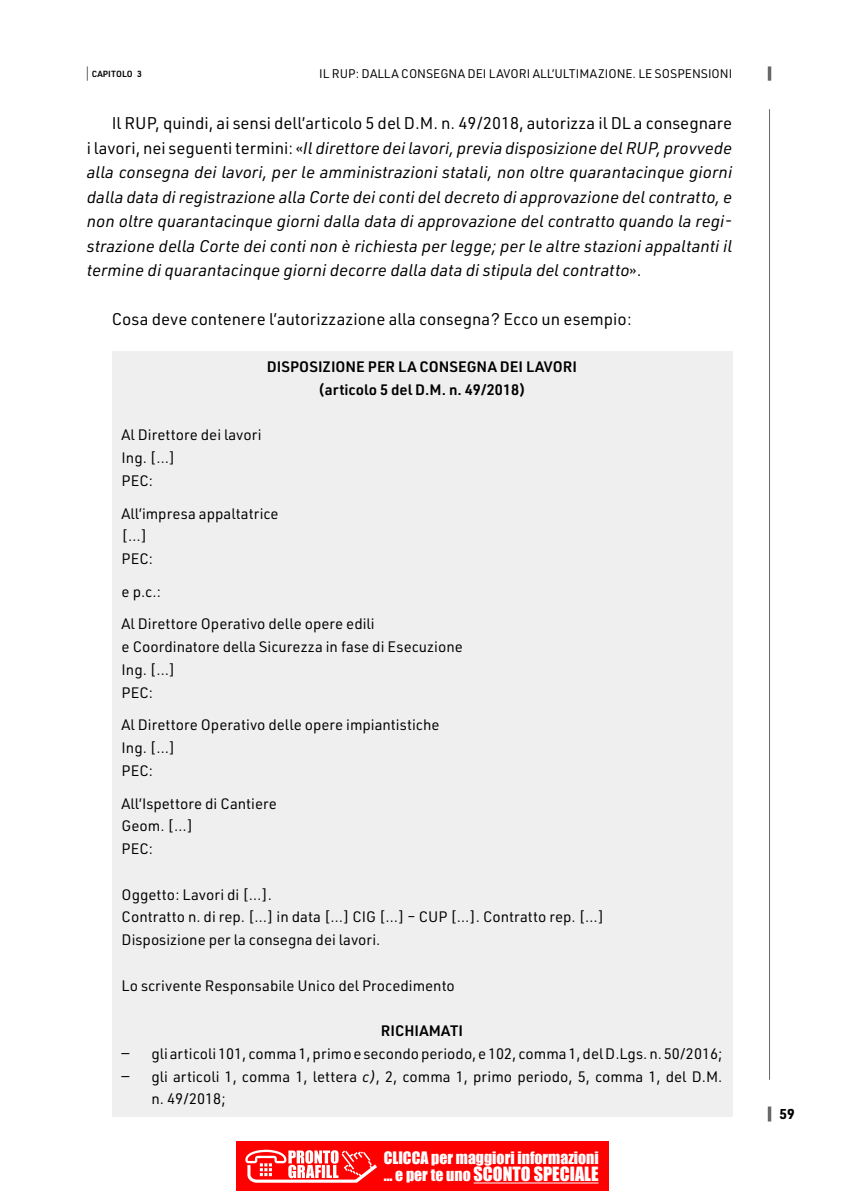
<style>
.page{position:relative;width:844px;height:1191px;background:#fff}
.page>*{position:absolute;margin:0;border:0;box-sizing:border-box;transform-origin:0 0}
.t1{font:18.03px "Impact";color:#fff}
.t2{font:italic 16.62px/24.5px "URWDIN";color:#000;text-align:justify}
.t3{font:16.62px "URWDIN";color:#000}
.t4{font:15.75px "Impact";color:#fff}
.t5{font:14.88px/22.8px "URWDIN";color:#000}
.t6{font:600 14.88px/22.8px "URWDIN";color:#000;text-align:center}
.t7{font:700 14px "URWDIN";color:#000}
.t8{font:12.25px "URWDIN";color:#000}
.t9{font:600 8.75px "URWDIN";letter-spacing:.015em;color:#000}
.s1{font-style:normal}
.s2{font-style:italic}
.s3{font-size:15.75px}
</style>
<div class="page">
<hr style="left:768px;top:109px;width:1px;height:970px;background:#686868">
<svg style="left:767px;top:1106px;width:4px;height:15px"></svg>
<svg style="left:767px;top:66px;width:4px;height:15px"></svg>
<svg style="left:87px;top:66px;width:1px;height:15px"></svg>
<div style="left:112px;top:351px;width:620px;height:33px;background:#efefef"></div>
<div style="left:112px;top:374px;width:620px;height:32px;background:#efefef"></div>
<div style="left:112px;top:397px;width:620px;height:32px;background:#efefef"></div>
<div style="left:112px;top:420px;width:620px;height:32px;background:#efefef"></div>
<div style="left:112px;top:442px;width:620px;height:33px;background:#efefef"></div>
<div style="left:112px;top:465px;width:620px;height:32px;background:#efefef"></div>
<div style="left:112px;top:493px;width:620px;height:37px;background:#efefef"></div>
<div style="left:112px;top:521px;width:620px;height:32px;background:#efefef"></div>
<div style="left:112px;top:543px;width:620px;height:33px;background:#efefef"></div>
<div style="left:112px;top:571px;width:620px;height:37px;background:#efefef"></div>
<div style="left:112px;top:604px;width:620px;height:37px;background:#efefef"></div>
<div style="left:112px;top:632px;width:620px;height:32px;background:#efefef"></div>
<div style="left:112px;top:654px;width:620px;height:32px;background:#efefef"></div>
<div style="left:112px;top:677px;width:620px;height:32px;background:#efefef"></div>
<div style="left:112px;top:705px;width:620px;height:37px;background:#efefef"></div>
<div style="left:112px;top:732px;width:620px;height:33px;background:#efefef"></div>
<div style="left:112px;top:755px;width:620px;height:32px;background:#efefef"></div>
<div style="left:112px;top:783px;width:620px;height:37px;background:#efefef"></div>
<div style="left:112px;top:811px;width:620px;height:32px;background:#efefef"></div>
<div style="left:112px;top:833px;width:620px;height:33px;background:#efefef"></div>
<div style="left:112px;top:856px;width:620px;height:32px;background:#efefef"></div>
<div style="left:112px;top:879px;width:620px;height:32px;background:#efefef"></div>
<div style="left:112px;top:902px;width:620px;height:32px;background:#efefef"></div>
<div style="left:112px;top:924px;width:620px;height:33px;background:#efefef"></div>
<div style="left:112px;top:947px;width:620px;height:32px;background:#efefef"></div>
<div style="left:112px;top:970px;width:620px;height:32px;background:#efefef"></div>
<div style="left:112px;top:988px;width:620px;height:37px;background:#efefef"></div>
<div style="left:112px;top:1010px;width:620px;height:38px;background:#efefef"></div>
<div style="left:112px;top:1038px;width:620px;height:32px;background:#efefef"></div>
<div style="left:112px;top:1061px;width:620px;height:55px;background:#efefef"></div>
<div style="left:236px;top:1141px;width:372px;height:50px;background:#f00"></div>
<hr style="left:473px;top:1182px;width:125px;height:1px;background:#fff">
<svg style="left:245px;top:1149px;width:132px;height:34px"></svg>
<p class="t9" style="left:92px;top:68px;width:51px">CAPITOLO 3</p>
<p class="t8" style="left:319px;top:65px;width:414px">IL RUP: DALLA CONSEGNA DEI LAVORI ALL’ULTIMAZIONE. LE SOSPENSIONI</p>
<p class="t2" style="left:87px;top:110px;width:646px;text-indent:25px"><span class="s1">Il RUP, quindi, ai sensi dell’articolo 5 del D.M. n. 49/2018, autorizza il DL a consegnare i lavori, nei seguenti termini: «</span>Il direttore dei lavori, previa disposizione del RUP, provvede alla consegna dei lavori, per le amministrazioni statali, non oltre quarantacinque giorni dalla data di registrazione alla Corte dei conti del decreto di approvazione del contratto, e non oltre quarantacinque giorni dalla data di approvazione del contratto quando la regi&shy;strazione della Corte dei conti non è richiesta per legge; per le altre stazioni appaltanti il termine di quarantacinque giorni decorre dalla data di stipula del contratto<span class="s1">».</span></p>
<p class="t3" style="left:112px;top:308px;width:521px">Cosa deve contenere l’autorizzazione alla consegna? Ecco un esempio:</p>
<p class="t6" style="left:267px;top:355px;width:311px">DISPOSIZIONE PER LA CONSEGNA DEI LAVORI (articolo 5 del D.M. n. 49/2018)</p>
<p class="t5" style="left:122px;top:423px;width:141px">Al Direttore dei lavori<br>Ing. […]<br>PEC:</p>
<p class="t5" style="left:122px;top:501px;width:158px">All’impresa appaltatrice […]<br>PEC:</p>
<p class="t5" style="left:122px;top:574px;width:254px;line-height:32.7px">e p.c.:<br>Al Direttore Operativo delle opere edili</p>
<p class="t5" style="left:122px;top:635px;width:342px">e Coordinatore della Sicurezza in fase di Esecuzione<br>Ing. […]<br>PEC:</p>
<p class="t5" style="left:122px;top:713px;width:319px">Al Direttore Operativo delle opere impiantistiche<br>Ing. […]<br>PEC:</p>
<p class="t5" style="left:122px;top:791px;width:157px">All’Ispettore di Cantiere<br>Geom. […]<br>PEC:</p>
<p class="t5" style="left:122px;top:882px;width:484px">Oggetto: Lavori di […].<br>Contratto n. di rep. […] in data […] CIG […] – CUP […]. Contratto rep. […]<br>Disposizione per la consegna dei lavori.</p>
<p class="t5" style="left:122px;top:973px;width:335px">Lo scrivente Responsabile Unico del Procedimento</p>
<p class="t6" style="left:381px;top:1019px;width:84px">RICHIAMATI</p>
<p class="t5" style="left:122px;top:1041px;width:10px">―</p>
<p class="t5" style="left:151px;top:1041px;width:572px">gli articoli 101, comma 1, primo e secondo periodo, e 102, comma 1, del D.Lgs. n. 50/2016;</p>
<p class="t5" style="left:122px;top:1064px;width:10px">―</p>
<p class="t5" style="left:151px;top:1064px;width:572px">gli articoli 1, comma 1, lettera <span class="s2">c)</span>, 2, comma 1, primo periodo, 5, comma 1, del D.M. n. 49/2018;</p>
<p class="t4" style="left:383px;top:1145px;width:216px">CLICCA per maggiori informazioni</p>
<p class="t1" style="left:383px;top:1160px;width:216px"><span class="s3">… e per te uno</span> SCONTO SPECIALE</p>
<p class="t7" style="left:779px;top:1104px;width:17px">59</p>
</div>
